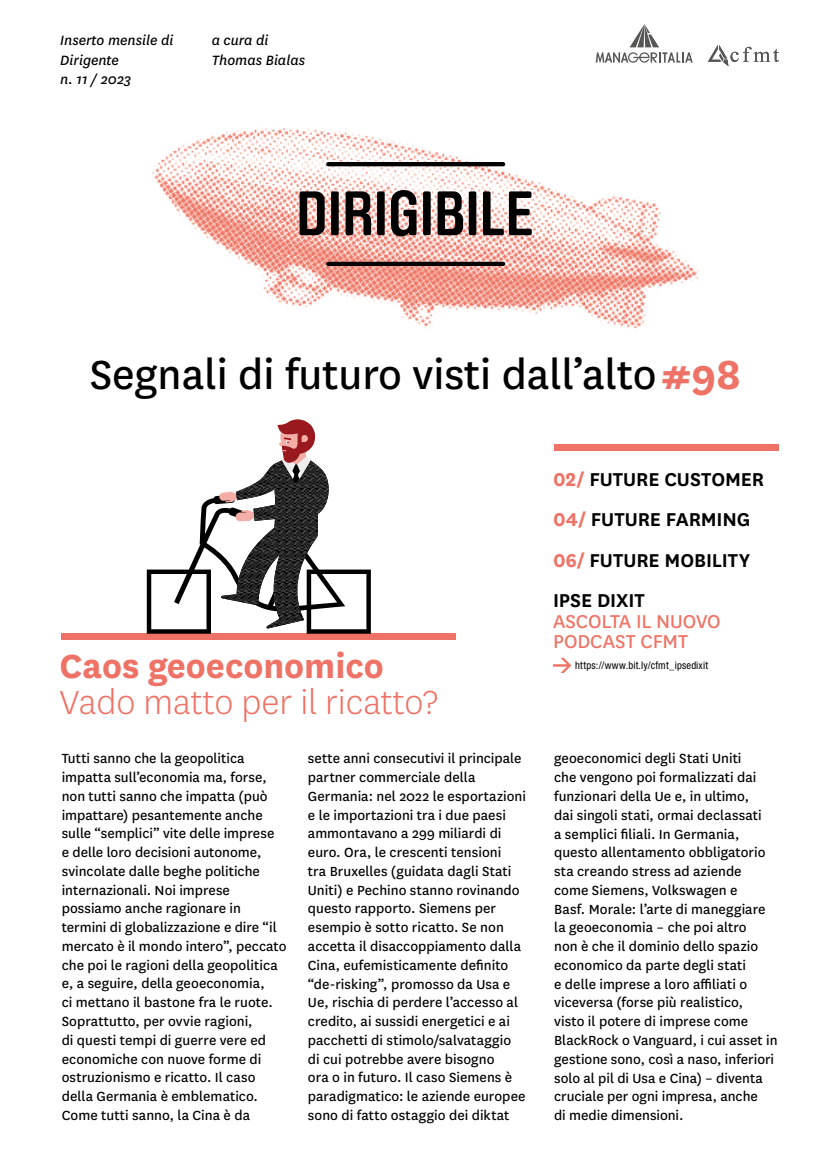
<style>
.page{position:relative;width:830px;height:1170px;background:#fff}
.page>*{position:absolute;margin:0;border:0;box-sizing:border-box;transform-origin:0 0}
.t1{font:47.25px "National";color:#000}
.t2{font:300 39px "National";color:#ee7265}
.t3{font:700 39px "National";color:#ee7265}
.t4{font:600 21.75px/40.5px "National";letter-spacing:-.005em;color:#000}
.t5{font:21.75px/20.2px "National";letter-spacing:-.005em;color:#ee7265}
.t6{font:italic 15.75px/19.5px "National";color:#000}
.t7{font:15.45px/18.8px "National";color:#000}
.t8{font:condensed 10.5px "Helvetica Neue LT Std";letter-spacing:.015em;color:#000}
.s1{font-weight:700;color:#ee7265}
</style>
<div class="page">
<img style="left:152px;top:128px;width:547px;height:201px">
<svg style="left:708px;top:45px;width:70px;height:21px"></svg>
<svg style="left:595px;top:24px;width:97px;height:39px"></svg>
<div style="left:554px;top:444px;width:224px;height:6px;background:#ee7265"></div>
<svg style="left:553px;top:657px;width:18px;height:16px"></svg>
<svg style="left:299px;top:190px;width:232px;height:46px"></svg>
<div style="left:326px;top:162px;width:179px;height:4px;border:4px solid #000"></div>
<div style="left:326px;top:262px;width:179px;height:4px;border:4px solid #000"></div>
<div style="left:62px;top:633px;width:394px;height:6px;background:#ee7265"></div>
<svg style="left:147px;top:419px;width:223px;height:214px"></svg>
<p class="t6" style="left:60px;top:30px;width:115px">Inserto mensile di<br>Dirigente<br>n. 11 / 2023</p>
<p class="t6" style="left:211px;top:30px;width:95px">a cura di<br>Thomas Bialas</p>
<h1 class="t1" style="left:90px;top:342px;width:652px">Segnali di futuro visti dall’alto <span class="s1">#98</span></h1>
<h2 class="t3" style="left:60px;top:638px;width:326px">Caos geoeconomico</h2>
<h2 class="t2" style="left:60px;top:678px;width:380px">Vado matto per il ricatto?</h2>
<h3 class="t4" style="left:552px;top:457px;width:213px"><span class="s1">02/</span> FUTURE CUSTOMER<br><span class="s1">04/</span> FUTURE FARMING<br><span class="s1">06/</span> FUTURE MOBILITY<br>IPSE DIXIT</h3>
<h3 class="t5" style="left:552px;top:609px;width:169px">ASCOLTA IL NUOVO<br>PODCAST CFMT</h3>
<p class="t8" style="left:575px;top:659px;width:134px">https://www.bit.ly/cfmt_ipsedixit</p>
<p class="t7" style="left:62px;top:748px;width:226px">Tutti sanno che la geopolitica impatta sull’economia ma, forse, non tutti sanno che impatta (può impattare) pesantemente anche sulle “semplici” vite delle imprese<br>e delle loro decisioni autonome, svincolate dalle beghe politiche internazionali. Noi imprese possiamo anche ragionare in termini di globalizzazione e dire “il mercato è il mondo intero”, peccato che poi le ragioni della geopolitica e, a seguire, della geoeconomia,<br>ci mettano il bastone fra le ruote.<br>Soprattutto, per ovvie ragioni,<br>di questi tempi di guerre vere ed economiche con nuove forme di ostruzionismo e ricatto. Il caso della Germania è emblematico.<br>Come tutti sanno, la Cina è da</p>
<p class="t7" style="left:308px;top:748px;width:219px">sette anni consecutivi il principale partner commerciale della Germania: nel 2022 le esportazioni e le importazioni tra i due paesi ammontavano a 299 miliardi di euro. Ora, le crescenti tensioni<br>tra Bruxelles (guidata dagli Stati Uniti) e Pechino stanno rovinando questo rapporto. Siemens per esempio è sotto ricatto. Se non accetta il disaccoppiamento dalla Cina, eufemisticamente definito “de-risking”, promosso da Usa e Ue, rischia di perdere l’accesso al credito, ai sussidi energetici e ai pacchetti di stimolo/salvataggio di cui potrebbe avere bisogno<br>ora o in futuro. Il caso Siemens è paradigmatico: le aziende europee sono di fatto ostaggio dei diktat</p>
<p class="t7" style="left:554px;top:748px;width:225px">geoeconomici degli Stati Uniti<br>che vengono poi formalizzati dai funzionari della Ue e, in ultimo,<br>dai singoli stati, ormai declassati<br>a semplici filiali. In Germania, questo allentamento obbligatorio sta creando stress ad aziende come Siemens, Volkswagen e<br>Basf. Morale: l’arte di maneggiare la geoeconomia – che poi altro<br>non è che il dominio dello spazio economico da parte degli stati<br>e delle imprese a loro affiliati o viceversa (forse più realistico,<br>visto il potere di imprese come<br>BlackRock o Vanguard, i cui asset in gestione sono, così a naso, inferiori solo al pil di Usa e Cina) – diventa cruciale per ogni impresa, anche<br>di medie dimensioni.</p>
</div>
